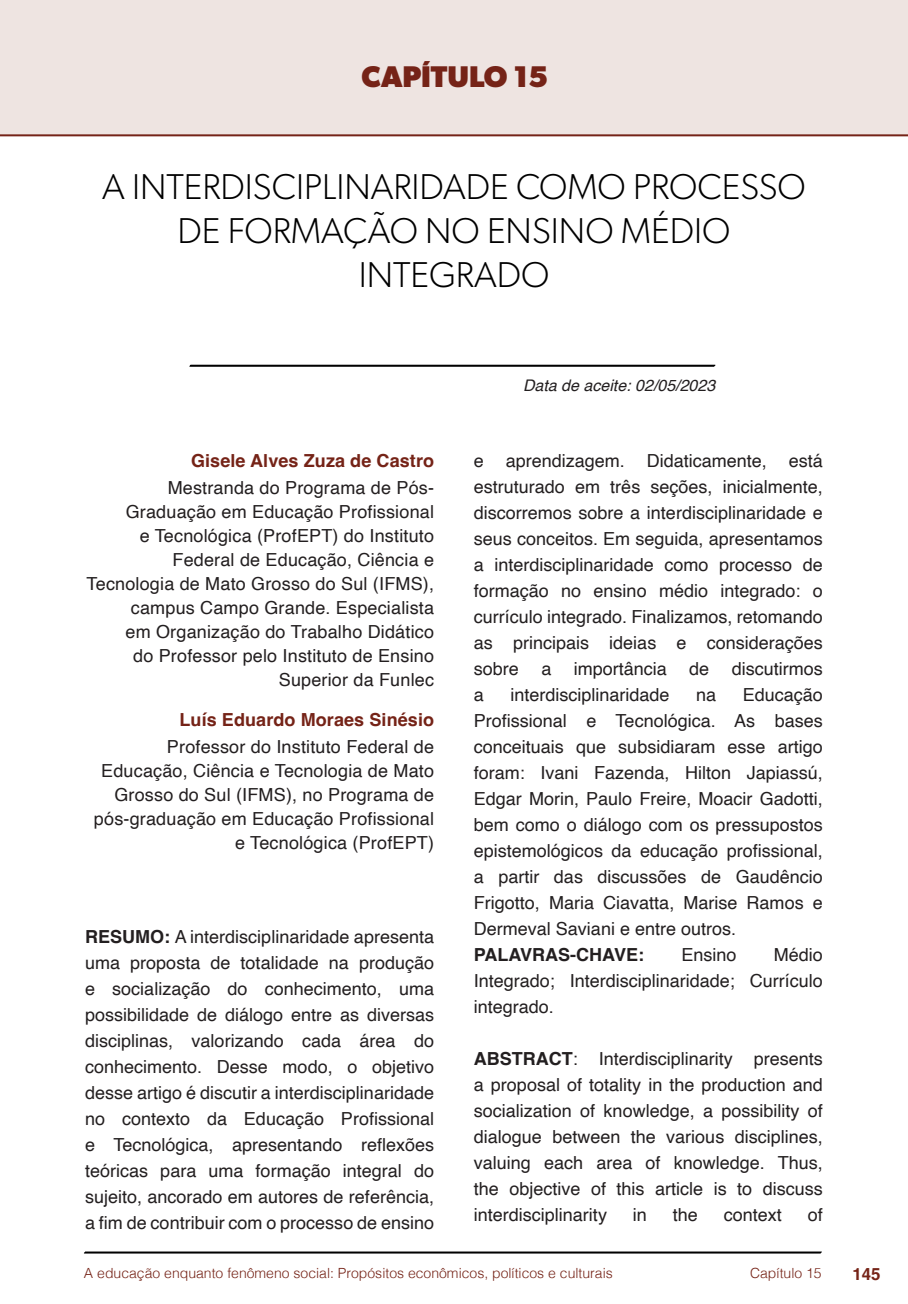
<style>
.page{position:relative;width:908px;height:1304px;background:#fff}
.page>*{position:absolute;margin:0;border:0;box-sizing:border-box;transform-origin:0 0}
.t1{font:300 36px/44px "Gibson";color:#000;text-align:center}
.t2{font:700 30px "Gibson";color:#752317}
.t3{font:18px/26px "Helvetica";letter-spacing:.01em;color:#231f20;text-align:justify}
.t4{font:700 18px "Helvetica";letter-spacing:.005em;color:#752317}
.t5{font:700 18px "Helvetica";color:#231f20}
.t6{font:700 16.8px "Helvetica";color:#752317}
.t7{font:italic 16px "Helvetica";color:#231f20}
.t8{font:300 14px "Helvetica";color:#752317}
.s1{font-weight:700}
</style>
<div class="page">
<svg style="left:84px;top:1251px;width:737px;height:3px;background:#515151"></svg>
<svg style="left:189px;top:364px;width:526px;height:3px;background:#4f4f4f"></svg>
<div style="left:0;top:0;width:907px;height:136px;background:#eee4e1"></div>
<div style="left:44px;top:72px;width:68px;height:61px;background:#eee4e1"></div>
<h2 class="t2" style="left:361px;top:58px;width:188px">CAPÍTULO 15</h2>
<h1 class="t1" style="left:102px;top:164px;width:705px">A INTERDISCIPLINARIDADE COMO PROCESSO<br>DE FORMAÇÃO NO ENSINO MÉDIO<br>INTEGRADO</h1>
<p class="t4" style="left:191px;top:450px;width:244px">Gisele Alves Zuza de Castro</p>
<p class="t3" style="left:87px;top:477px;width:349px;line-height:24px;text-align:right">Mestranda do Programa de Pós-Graduação em Educação Profissional<br>e Tecnológica (ProfEPT) do Instituto Federal de Educação, Ciência e Tecnologia de Mato Grosso do Sul (IFMS), campus Campo Grande. Especialista<br>em Organização do Trabalho Didático<br>do Professor pelo Instituto de Ensino Superior da Funlec</p>
<p class="t4" style="left:179px;top:708px;width:256px">Luís Eduardo Moraes Sinésio</p>
<p class="t3" style="left:94px;top:735px;width:341px;line-height:24px;text-align:right">Professor do Instituto Federal de Educação, Ciência e Tecnologia de Mato Grosso do Sul (IFMS), no Programa de pós-graduação em Educação Profissional e Tecnológica (ProfEPT)</p>
<p class="t3" style="left:85px;top:924px;width:350px"><span class="s1">RESUMO:</span> A interdisciplinaridade apresenta uma proposta de totalidade na produção e socialização do conhecimento, uma possibilidade de diálogo entre as diversas disciplinas, valorizando cada área do conhecimento. Desse modo, o objetivo desse artigo é discutir a interdisciplinaridade no contexto da Educação Profissional e Tecnológica, apresentando reflexões teóricas para uma formação integral do sujeito, ancorado em autores de referência, a fim de contribuir com o processo de ensino</p>
<p class="t7" style="left:523px;top:373px;width:194px">Data de aceite: 02/05/2023</p>
<p class="t3" style="left:473px;top:448px;width:350px">e aprendizagem. Didaticamente, está estruturado em três seções, inicialmente, discorremos sobre a interdisciplinaridade e seus conceitos. Em seguida, apresentamos a interdisciplinaridade como processo de formação no ensino médio integrado: o currículo integrado. Finalizamos, retomando as principais ideias e considerações sobre a importância de discutirmos a</p>
<p class="t3" style="left:473px;top:682px;width:350px;text-indent:269px">Educação Profissional e Tecnológica. As bases conceituais que subsidiaram esse artigo foram: Ivani Fazenda, Hilton Japiassú, Edgar Morin, Paulo Freire, Moacir Gadotti, bem como o diálogo com os pressupostos epistemológicos da educação profissional, a partir das discussões de Gaudêncio Frigotto, Maria Ciavatta, Marise Ramos e Dermeval Saviani e entre outros.</p>
<p class="t5" style="left:473px;top:943px;width:172px">PALAVRAS-CHAVE:</p>
<p class="t3" style="left:681px;top:942px;width:57px">Ensino</p>
<p class="t3" style="left:510px;top:682px;width:161px">interdisciplinaridade</p>
<p class="t3" style="left:695px;top:682px;width:22px">na</p>
<p class="t3" style="left:473px;top:942px;width:350px;text-indent:300px">Médio Integrado; Interdisciplinaridade; Currículo integrado.</p>
<p class="t3" style="left:473px;top:1046px;width:350px"><span class="s1">ABSTRACT</span>: Interdisciplinarity presents a proposal of totality in the production and socialization of knowledge, a possibility of dialogue between the various disciplines, valuing each area of knowledge. Thus, the objective of this article is to discuss interdisciplinarity</p>
<p class="t3" style="left:632px;top:1202px;width:16px">in</p>
<p class="t3" style="left:672px;top:1202px;width:27px">the</p>
<p class="t3" style="left:723px;top:1202px;width:60px">context</p>
<p class="t3" style="left:807px;top:1202px;width:17px">of</p>
<p class="t8" style="left:84px;top:1261px;width:530px">A educação enquanto fenômeno social: Propósitos econômicos, políticos e culturais</p>
<p class="t8" style="left:749px;top:1261px;width:73px">Capítulo 15</p>
<p class="t6" style="left:851px;top:1264px;width:30px">145</p>
</div>
